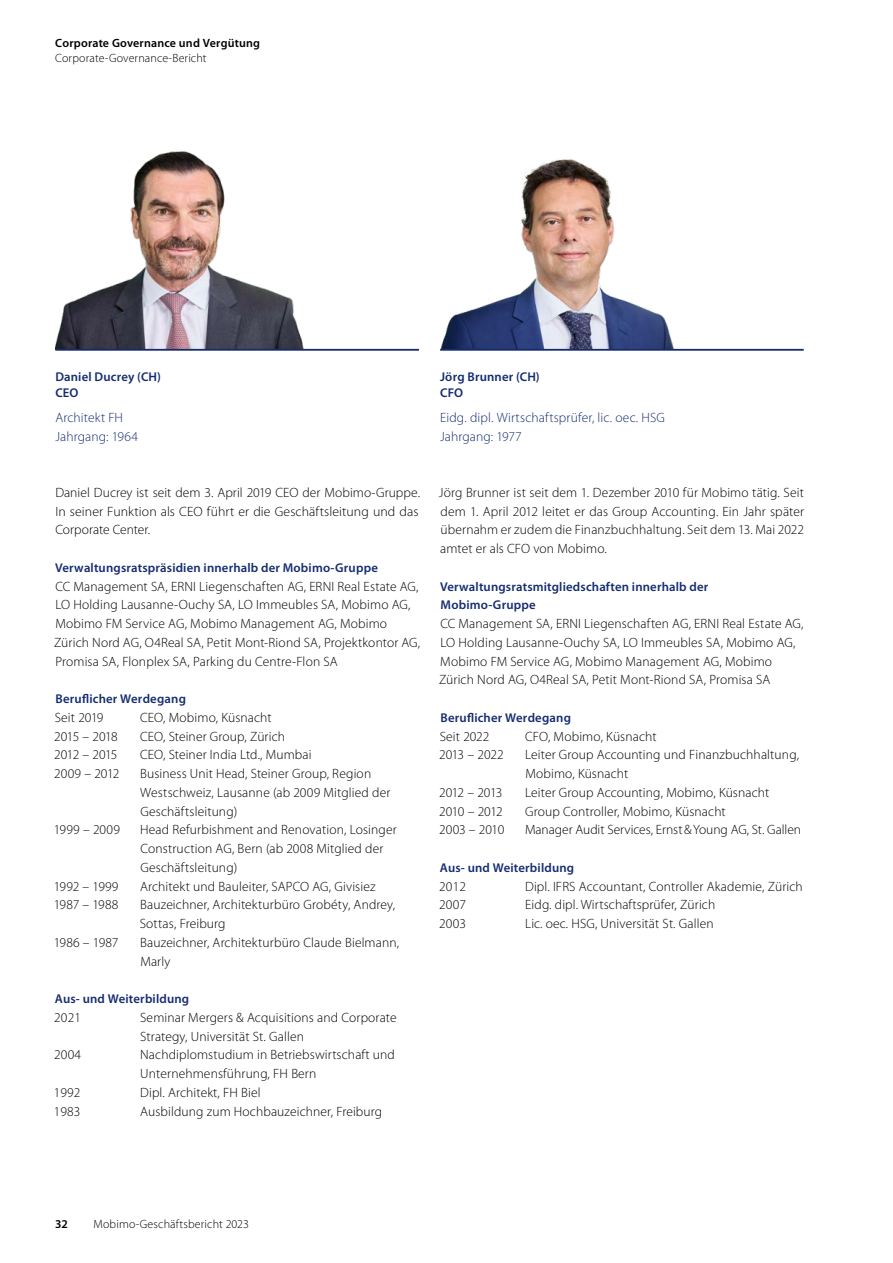
<style>
.page{position:relative;width:893px;height:1263px;background:#fff}
.page>*{position:absolute;margin:0;border:0;box-sizing:border-box;transform-origin:0 0}
.t1{font:300 13.5px/18.8px "Myriad Pro";letter-spacing:.01em;color:#000}
.t2{font:300 13.5px/18.8px "Myriad Pro";letter-spacing:.01em;color:#142b70}
.t3{font:300 13.5px "Myriad Pro";letter-spacing:-.035em;color:#000}
.t4{font:300 13.5px "Myriad Pro";letter-spacing:-.01em;color:#000}
.t5{font:600 12.75px/15.8px "Myriad Pro";letter-spacing:.015em;color:#142b70}
.t6{font:300 12px "Myriad Pro";letter-spacing:.01em;color:#000}
.t7{font:600 12px "Myriad Pro";letter-spacing:.015em;color:#000}
</style>
<div class="page">
<img style="left:55px;top:151px;width:299px;height:198px">
<img style="left:440px;top:159px;width:303px;height:190px">
<hr style="left:55px;top:349px;width:364px;height:2px;background:#142b70">
<hr style="left:440px;top:349px;width:364px;height:2px;background:#142b70">
<p class="t7" style="left:55px;top:36px;width:206px">Corporate Governance und Vergütung</p>
<p class="t6" style="left:55px;top:51px;width:153px">Corporate-Governance-Bericht</p>
<p class="t5" style="left:55px;top:369px;width:107px">Daniel Ducrey (CH)<br>CEO</p>
<p class="t2" style="left:55px;top:408px;width:84px">Architekt FH<br>Jahrgang: 1964</p>
<p class="t1" style="left:55px;top:483px;width:366px;text-align:justify">Daniel Ducrey ist seit dem 3. April 2019 CEO der Mobimo-Gruppe.<br>In seiner Funktion als CEO führt er die Geschäftsleitung und das Corporate Center.</p>
<p class="t5" style="left:55px;top:560px;width:324px">Verwaltungsratspräsidien innerhalb der Mobimo-Gruppe</p>
<p class="t1" style="left:54px;top:577px;width:368px">CC Management SA, ERNI Liegenschaften AG, ERNI Real Estate AG, LO Holding Lausanne-Ouchy SA, LO Immeubles SA, Mobimo AG, Mobimo FM Service AG, Mobimo Management AG, Mobimo Zürich Nord AG, O4Real SA, Petit Mont-Riond SA, Projektkontor AG, Promisa SA, Flonplex SA, Parking du Centre-Flon SA</p>
<p class="t5" style="left:56px;top:691px;width:132px">Beruflicher Werdegang</p>
<p class="t1" style="left:55px;top:708px;width:50px">Seit 2019</p>
<p class="t1" style="left:140px;top:708px;width:133px">CEO, Mobimo, Küsnacht</p>
<p class="t3" style="left:54px;top:729px;width:65px">2015 – 2018</p>
<p class="t1" style="left:140px;top:727px;width:146px">CEO, Steiner Group, Zürich</p>
<p class="t3" style="left:54px;top:747px;width:65px">2012 – 2015</p>
<p class="t1" style="left:140px;top:746px;width:173px">CEO, Steiner India Ltd., Mumbai</p>
<p class="t1" style="left:54px;top:764px;width:67px">2009 – 2012</p>
<p class="t1" style="left:140px;top:764px;width:252px">Business Unit Head, Steiner Group, Region<br>Westschweiz, Lausanne (ab 2009 Mitglied der<br>Geschäftsleitung)</p>
<p class="t1" style="left:54px;top:821px;width:68px">1999 – 2009</p>
<p class="t1" style="left:140px;top:821px;width:258px">Head Refurbishment and Renovation, Losinger<br>Construction AG, Bern (ab 2008 Mitglied der<br>Geschäftsleitung)</p>
<p class="t1" style="left:54px;top:877px;width:66px">1992 – 1999</p>
<p class="t1" style="left:140px;top:877px;width:237px">Architekt und Bauleiter, SAPCO AG, Givisiez</p>
<p class="t1" style="left:54px;top:896px;width:66px">1987 – 1988</p>
<p class="t1" style="left:140px;top:896px;width:257px">Bauzeichner, Architekturbüro Grobéty, Andrey,<br>Sottas, Freiburg</p>
<p class="t1" style="left:54px;top:933px;width:66px">1986 – 1987</p>
<p class="t1" style="left:140px;top:933px;width:260px">Bauzeichner, Architekturbüro Claude Bielmann,<br>Marly</p>
<p class="t5" style="left:55px;top:991px;width:136px">Aus- und Weiterbildung</p>
<p class="t1" style="left:54px;top:1008px;width:28px">2021</p>
<p class="t1" style="left:140px;top:1008px;width:258px">Seminar Mergers &amp; Acquisitions and Corporate<br>Strategy, Universität St. Gallen</p>
<p class="t1" style="left:54px;top:1046px;width:28px">2004</p>
<p class="t1" style="left:140px;top:1046px;width:256px">Nachdiplomstudium in Betriebswirtschaft und<br>Unternehmensführung, FH Bern</p>
<p class="t1" style="left:54px;top:1083px;width:28px">1992</p>
<p class="t1" style="left:140px;top:1083px;width:122px">Dipl. Architekt, FH Biel</p>
<p class="t1" style="left:54px;top:1102px;width:28px">1983</p>
<p class="t1" style="left:140px;top:1102px;width:244px">Ausbildung zum Hochbauzeichner, Freiburg</p>
<p class="t5" style="left:440px;top:369px;width:101px">Jörg Brunner (CH)<br>CFO</p>
<p class="t2" style="left:440px;top:408px;width:226px">Eidg. dipl. Wirtschaftsprüfer, lic. oec. HSG<br>Jahrgang: 1977</p>
<p class="t1" style="left:439px;top:483px;width:367px;text-align:justify">Jörg Brunner ist seit dem 1. Dezember 2010 für Mobimo tätig. Seit dem 1. April 2012 leitet er das Group Accounting. Ein Jahr später übernahm er zudem die Finanzbuchhaltung. Seit dem 13. Mai 2022 amtet er als CFO von Mobimo.</p>
<p class="t5" style="left:440px;top:577px;width:270px;line-height:18.8px">Verwaltungsratsmitgliedschaften innerhalb der<br>Mobimo-Gruppe</p>
<p class="t1" style="left:439px;top:614px;width:366px">CC Management SA, ERNI Liegenschaften AG, ERNI Real Estate AG, LO Holding Lausanne-Ouchy SA, LO Immeubles SA, Mobimo AG, Mobimo FM Service AG, Mobimo Management AG, Mobimo Zürich Nord AG, O4Real SA, Petit Mont-Riond SA, Promisa SA</p>
<p class="t5" style="left:441px;top:710px;width:132px">Beruflicher Werdegang</p>
<p class="t1" style="left:440px;top:727px;width:51px">Seit 2022</p>
<p class="t1" style="left:525px;top:727px;width:133px">CFO, Mobimo, Küsnacht</p>
<p class="t4" style="left:439px;top:747px;width:66px">2013 – 2022</p>
<p class="t1" style="left:525px;top:746px;width:275px">Leiter Group Accounting und Finanzbuchhaltung,<br>Mobimo, Küsnacht</p>
<p class="t3" style="left:439px;top:785px;width:65px">2012 – 2013</p>
<p class="t1" style="left:525px;top:783px;width:246px">Leiter Group Accounting, Mobimo, Küsnacht</p>
<p class="t3" style="left:439px;top:804px;width:65px">2010 – 2012</p>
<p class="t1" style="left:525px;top:802px;width:202px">Group Controller, Mobimo, Küsnacht</p>
<p class="t4" style="left:439px;top:822px;width:67px">2003 – 2010</p>
<p class="t1" style="left:525px;top:821px;width:277px">Manager Audit Services, Ernst&amp;Young AG, St. Gallen</p>
<p class="t5" style="left:440px;top:860px;width:136px">Aus- und Weiterbildung</p>
<p class="t1" style="left:439px;top:877px;width:28px">2012</p>
<p class="t1" style="left:525px;top:877px;width:279px">Dipl. IFRS Accountant, Controller Akademie, Zürich</p>
<p class="t1" style="left:439px;top:896px;width:28px">2007</p>
<p class="t1" style="left:525px;top:896px;width:192px">Eidg. dipl. Wirtschaftsprüfer, Zürich</p>
<p class="t1" style="left:439px;top:914px;width:28px">2003</p>
<p class="t1" style="left:525px;top:914px;width:190px">Lic. oec. HSG, Universität St. Gallen</p>
<p class="t7" style="left:55px;top:1217px;width:14px">32</p>
<p class="t6" style="left:94px;top:1217px;width:157px">Mobimo-Geschäftsbericht 2023</p>
</div>
